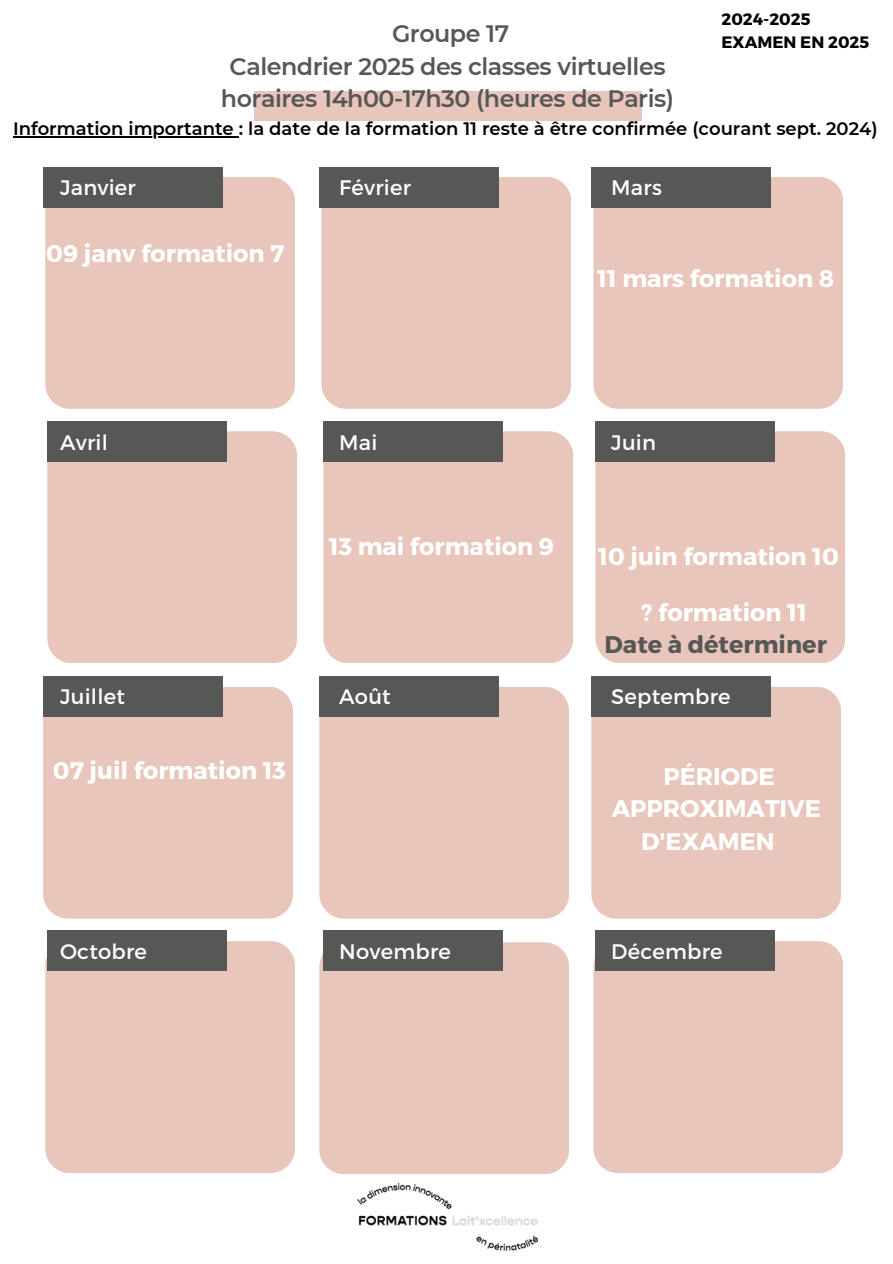
<style>
.page{position:relative;width:893px;height:1264px;background:#fff}
.page>*{position:absolute;margin:0;border:0;box-sizing:border-box;transform-origin:0 0}
.t1{font:700 24px "Montserrat";color:#fff}
.t2{font:700 24px "Montserrat";color:#575756}
.t3{font:600 23.7px "Montserrat";letter-spacing:-.02em;color:#575756}
.t4{font:21px "Montserrat";letter-spacing:.01em;color:#fff}
.t5{font:600 18px "Montserrat";color:#000}
.t6{font:700 16.5px "Montserrat";color:#000}
</style>
<div class="page">
<div style="left:45px;top:177px;width:250px;height:232px;background:#e8c6bb;border-radius:25px"></div>
<div style="left:321px;top:177px;width:250px;height:232px;background:#e8c6bb;border-radius:25px"></div>
<div style="left:593px;top:177px;width:250px;height:232px;background:#e8c6bb;border-radius:25px"></div>
<div style="left:47px;top:431px;width:250px;height:232px;background:#e8c6bb;border-radius:25px"></div>
<div style="left:323px;top:431px;width:250px;height:232px;background:#e8c6bb;border-radius:25px"></div>
<div style="left:595px;top:431px;width:250px;height:232px;background:#e8c6bb;border-radius:25px"></div>
<div style="left:43px;top:686px;width:250px;height:232px;background:#e8c6bb;border-radius:25px"></div>
<div style="left:319px;top:686px;width:250px;height:232px;background:#e8c6bb;border-radius:25px"></div>
<div style="left:591px;top:686px;width:250px;height:232px;background:#e8c6bb;border-radius:25px"></div>
<div style="left:45px;top:941px;width:250px;height:232px;background:#e8c6bb;border-radius:25px"></div>
<div style="left:319px;top:942px;width:250px;height:232px;background:#e8c6bb;border-radius:25px"></div>
<div style="left:593px;top:941px;width:250px;height:232px;background:#e8c6bb;border-radius:25px"></div>
<div style="left:43px;top:167px;width:179px;height:40px;background:#575756"></div>
<div style="left:319px;top:167px;width:179px;height:40px;background:#575756"></div>
<div style="left:591px;top:167px;width:179px;height:40px;background:#575756"></div>
<div style="left:47px;top:422px;width:180px;height:40px;background:#575756"></div>
<div style="left:323px;top:422px;width:180px;height:40px;background:#575756"></div>
<div style="left:595px;top:422px;width:179px;height:40px;background:#575756"></div>
<div style="left:43px;top:676px;width:179px;height:40px;background:#575756"></div>
<div style="left:319px;top:676px;width:179px;height:40px;background:#575756"></div>
<div style="left:591px;top:676px;width:179px;height:40px;background:#575756"></div>
<div style="left:47px;top:930px;width:180px;height:41px;background:#575756"></div>
<div style="left:323px;top:930px;width:180px;height:41px;background:#575756"></div>
<div style="left:595px;top:930px;width:179px;height:41px;background:#575756"></div>
<div style="left:254px;top:91px;width:387px;height:29px;background:#e8c6bb"></div>
<img style="left:357px;top:1183px;width:180px;height:67px">
<hr style="left:13px;top:137px;width:226px;height:1px;background:#000">
<p class="t3" style="left:392px;top:19px;width:119px">Groupe 17</p>
<p class="t3" style="left:229px;top:52px;width:437px">Calendrier 2025 des classes virtuelles</p>
<p class="t3" style="left:221px;top:84px;width:455px">horaires 14h00-17h30 (heures de Paris)</p>
<p class="t6" style="left:721px;top:9px;width:91px">2024-2025</p>
<p class="t6" style="left:721px;top:31px;width:149px">EXAMEN EN 2025</p>
<p class="t5" style="left:13px;top:118px;width:866px">Information importante : la date de la formation 11 reste à être confirmée (courant sept. 2024)</p>
<p class="t4" style="left:60px;top:174px;width:77px">Janvier</p>
<p class="t4" style="left:339px;top:174px;width:73px">Février</p>
<p class="t1" style="left:46px;top:238px;width:240px">09 janv formation 7</p>
<p class="t4" style="left:611px;top:174px;width:52px">Mars</p>
<p class="t1" style="left:597px;top:263px;width:238px">11 mars formation 8</p>
<p class="t4" style="left:60px;top:428px;width:49px">Avril</p>
<p class="t4" style="left:339px;top:428px;width:40px">Mai</p>
<p class="t4" style="left:611px;top:428px;width:46px">Juin</p>
<p class="t1" style="left:329px;top:530px;width:227px">13 mai formation 9</p>
<p class="t1" style="left:598px;top:541px;width:242px">10 juin formation 10</p>
<p class="t1" style="left:641px;top:596px;width:167px">? formation 11</p>
<p class="t2" style="left:604px;top:629px;width:224px">Date à déterminer</p>
<p class="t4" style="left:60px;top:683px;width:66px">Juillet</p>
<p class="t4" style="left:339px;top:683px;width:53px">Août</p>
<p class="t4" style="left:611px;top:683px;width:121px">Septembre</p>
<p class="t1" style="left:53px;top:755px;width:235px">07 juil formation 13</p>
<p class="t1" style="left:663px;top:760px;width:113px">PÉRIODE</p>
<p class="t1" style="left:611px;top:793px;width:211px">APPROXIMATIVE</p>
<p class="t1" style="left:641px;top:825px;width:135px">D'EXAMEN</p>
<p class="t4" style="left:60px;top:937px;width:88px">Octobre</p>
<p class="t4" style="left:339px;top:937px;width:113px">Novembre</p>
<p class="t4" style="left:611px;top:937px;width:113px">Décembre</p>
</div>
